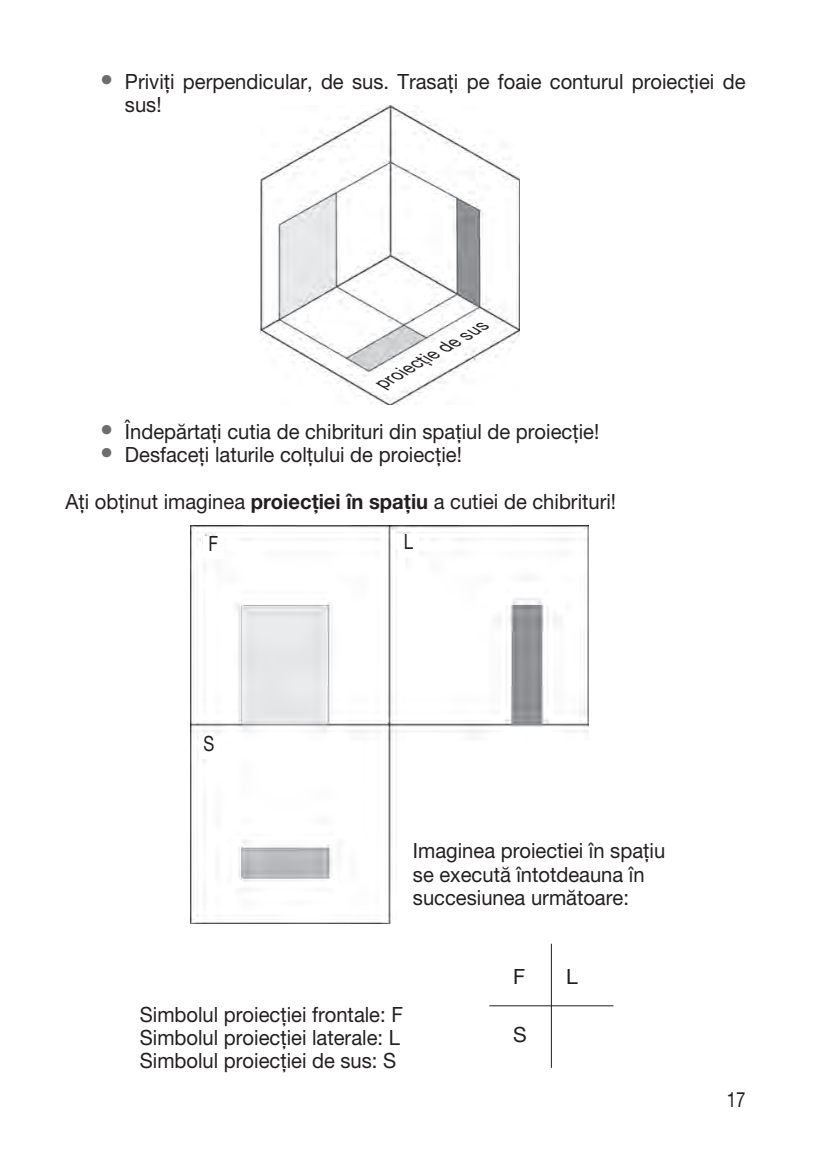
<style>
.page{position:relative;width:823px;height:1166px;background:#fff}
.page>*{position:absolute;margin:0;border:0;box-sizing:border-box;transform-origin:0 0}
.t1{font:21px/23.3px "Helvetica Neue LT Pro";color:#231f20;scale:.96 1}
.t2{font:21px "Helvetica Neue LT Pro";color:#231f20;scale:.8 1}
.t3{font:21px "Helvetica Neue LT Pro";color:#231f20}
.t4{font:italic 17.5px "Helvetica Neue LT Pro";color:#231f20;scale:.96 1}
.s1{font-weight:700;font-size:26.25px;color:#6c6d70}
.s2{font-weight:700}
</style>
<div class="page">
<img style="left:190px;top:525px;width:398px;height:398px">
<img style="left:260px;top:105px;width:259px;height:299px">
<hr style="left:550px;top:943px;width:1px;height:124px;background:#231f20">
<hr style="left:489px;top:1005px;width:124px;height:1px;background:#231f20">
<div style="left:203px;top:535px;width:20px;height:23px;background:#fff"></div>
<div style="left:398px;top:534px;width:20px;height:23px;background:#fff"></div>
<div style="left:199px;top:735px;width:20px;height:23px;background:#fff"></div>
<p class="t1" style="left:125px;top:69px;width:647px;text-indent:-25px"><span class="s1">•</span> Priviţi perpendicular, de sus. Trasaţi pe foaie conturul proiecţiei de sus!</p>
<p class="t4" style="left:375px;top:374px;width:130px;rotate:-30deg">proiecţie de sus</p>
<p class="t1" style="left:100px;top:419px;width:521px"><span class="s1">•</span> Îndepărtaţi cutia de chibrituri din spaţiul de proiecţie!</p>
<p class="t1" style="left:100px;top:442px;width:378px"><span class="s1">•</span> Desfaceţi laturile colţului de proiecţie!</p>
<p class="t1" style="left:65px;top:489px;width:575px">Aţi obţinut imaginea <span class="s2">proiecţiei în spaţiu</span> a cutiei de chibrituri!</p>
<p class="t2" style="left:208px;top:530px;width:14px">F</p>
<p class="t2" style="left:404px;top:529px;width:13px">L</p>
<p class="t2" style="left:203px;top:730px;width:15px">S</p>
<p class="t1" style="left:413px;top:839px;width:264px">Imaginea proiectiei în spaţiu se execută întotdeauna în succesiunea următoare:</p>
<p class="t1" style="left:140px;top:1002px;width:275px">Simbolul proiecţiei frontale: F<br>Simbolul proiecţiei laterale: L<br>Simbolul proiecţiei de sus: S</p>
<p class="t3" style="left:513px;top:963px;width:14px">F</p>
<p class="t3" style="left:566px;top:963px;width:13px">L</p>
<p class="t3" style="left:513px;top:1022px;width:15px">S</p>
<p class="t2" style="left:726px;top:1086px;width:25px">17</p>
</div>
